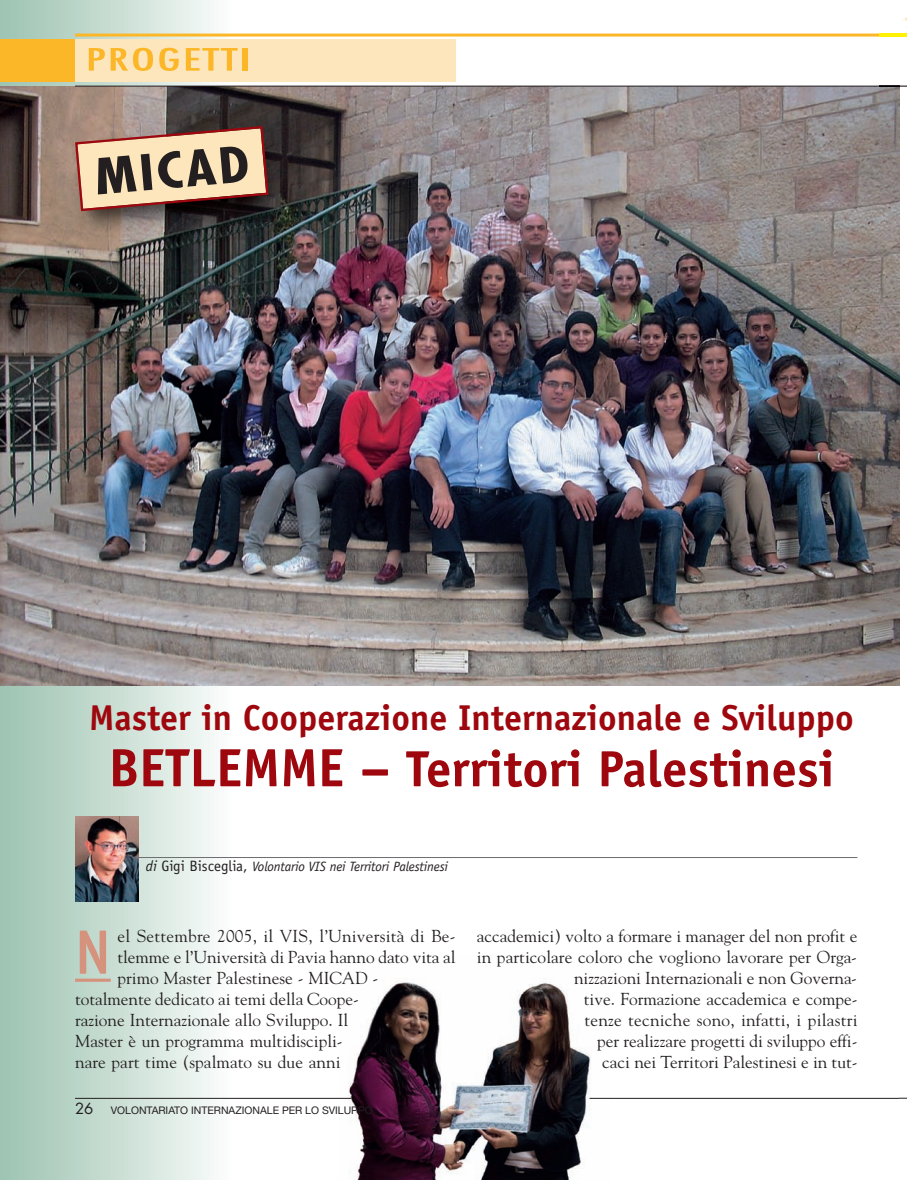
<style>
.page{position:relative;width:907px;height:1180px;background:#fff}
.page>*{position:absolute;margin:0;border:0;box-sizing:border-box;transform-origin:0 0}
.t1{font:700 63px "Officina Sans";color:#d5927c;scale:.9 1}
.t2{font:700 51px "Officina Sans";color:#9d070d}
.t3{font:700 condensed 48px "Futura";color:#231f20;scale:1.2 1}
.t4{font:700 36px "Officina Sans";color:#9d070d}
.t5{font:condensed 30px "Futura";letter-spacing:.04em;color:#fcb729;scale:1.7 1}
.t6{font:17.25px/21px "Goudy";color:#231f20;text-align:right}
.t7{font:15px "Futura";color:#231f20}
.t8{font:italic 13.5px "Officina Sans";letter-spacing:-.01em;color:#231f20}
.t9{font:10.5px "Helvetica Neue";color:#231f20}
.s1{font-size:54px}
.s2{font-size:15px}
.s3{font-style:normal;font-size:15px}
</style>
<div class="page">
<div style="left:0;top:0;width:230px;height:1180px;background:linear-gradient(to right,#9cc2b0,#f9fcfa)"></div>
<img style="left:337px;top:981px;width:274px;height:199px">
<img style="left:0;top:86px;width:900px;height:599px">
<hr style="left:75px;top:1098px;width:276px;height:1px;background:#231f20">
<hr style="left:590px;top:1098px;width:309px;height:1px;background:#231f20">
<hr style="left:75px;top:34px;width:825px;height:3px;background:#fcb729">
<hr style="left:75px;top:86px;width:825px;height:1px;background:#231f20">
<div style="left:0;top:39px;width:75px;height:43px;background:#fcb729"></div>
<div style="left:75px;top:39px;width:381px;height:43px;background:#fee6bc"></div>
<img style="left:879px;top:37px;width:28px;height:159px">
<img style="left:879px;top:17px;width:28px;height:17px">
<svg style="left:900px;top:34px;width:7px;height:3px"></svg>
<img style="left:879px;top:34px;width:21px;height:3px">
<svg style="left:879px;top:86px;width:28px;height:1px"></svg>
<hr style="left:99px;top:857px;width:758px;height:1px;background:#6c6d70">
<img style="left:75px;top:816px;width:64px;height:85px">
<img style="left:66px;top:122px;width:216px;height:118px">
<svg style="left:74px;top:125px;width:196px;height:87px;background:#d0b294"></svg>
<hr style="left:75px;top:978px;width:36px;height:3px;background:#d5927c">
<h3 class="t5" style="left:86px;top:46px;width:99px">PROGETTI</h3>
<h3 class="t3" style="left:93px;top:156px;width:130px;rotate:-5deg">MICAD</h3>
<h3 class="t4" style="left:89px;top:704px;width:766px">Master in Cooperazione Internazionale e Sviluppo</h3>
<h2 class="t2" style="left:108px;top:749px;width:728px"><span class="s1">BETLEMME –</span> Territori Palestinesi</h2>
<p class="t8" style="left:146px;top:861px;width:304px"><span class="s2">di</span> <span class="s3">Gigi Bisceglia,</span> Volontario VIS nei Territori Palestinesi</p>
<p class="t6" style="left:118px;top:925px;width:340px">el Settembre 2005, il VIS, l’Università di Be-</p>
<p class="t6" style="left:118px;top:946px;width:340px">tlemme e l’Università di Pavia hanno dato vita al</p>
<p class="t6" style="left:118px;top:967px;width:262px">primo Master Palestinese - MICAD -</p>
<p class="t6" style="left:75px;top:988px;width:285px">totalmente dedicato ai temi della Coope-</p>
<p class="t6" style="left:75px;top:1009px;width:275px">razione Internazionale allo Sviluppo. Il</p>
<p class="t6" style="left:75px;top:1030px;width:269px">Master è un programma multidiscipli-</p>
<p class="t6" style="left:75px;top:1051px;width:267px">nare part time (spalmato su due anni</p>
<h1 class="t1" style="left:75px;top:928px;width:41px">N</h1>
<p class="t7" style="left:75px;top:1102px;width:20px">26</p>
<p class="t9" style="left:111px;top:1106px;width:264px">VOLONTARIATO INTERNAZIONALE PER LO SVILUPPO</p>
<p class="t6" style="left:477px;top:925px;width:382px">accademici) volto a formare i manager del non profit e in particolare coloro che vogliono lavorare per Orga&shy;nizzazioni Internazionali e non Governa-<br>tive. Formazione accademica e compe-<br>tenze tecniche sono, infatti, i pilastri<br>per realizzare progetti di sviluppo effi-<br>caci nei Territori Palestinesi e in tut-</p>
</div>
